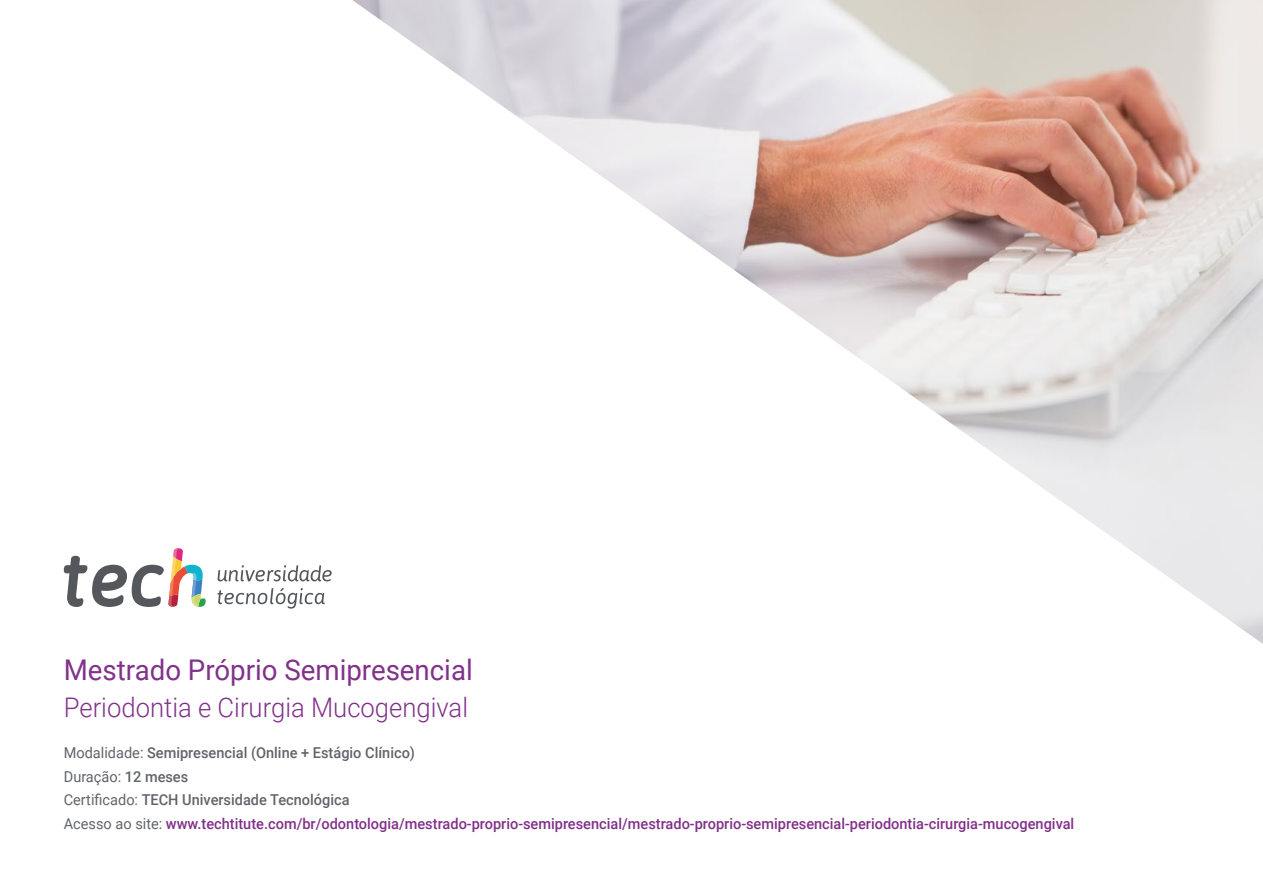
<style>
.page{position:relative;width:1263px;height:893px;background:#fff}
.page>*{position:absolute;margin:0;border:0;box-sizing:border-box;transform-origin:0 0}
.t1{font:28.5px "Roboto";color:#81328a}
.t2{font:300 27px "Roboto";color:#81328a;scale:.95 1}
.t3{font:500 15px/23.7px "Roboto";color:#813089}
.s1{font-weight:400;color:#61646a}
.s2{color:#61646a}
</style>
<div class="page">
<img style="left:352px;top:0;width:911px;height:643px">
<svg style="left:218px;top:565px;width:114px;height:16px"></svg>
<svg style="left:217px;top:588px;width:108px;height:21px"></svg>
<svg style="left:64px;top:548px;width:142px;height:59px"></svg>
<h1 class="t1" style="left:64px;top:650px;width:410px">Mestrado Próprio Semipresencial</h1>
<h2 class="t2" style="left:64px;top:689px;width:427px">Periodontia e Cirurgia Mucogengival</h2>
<p class="t3" style="left:64px;top:740px;width:1012px"><span class="s1">Modalidade:</span> <span class="s2">Semipresencial (Online + Estágio Clínico)<br></span><span class="s1">Duração:</span> <span class="s2">12 meses<br></span><span class="s1">Certificado:</span> <span class="s2">TECH Universidade Tecnológica<br></span><span class="s1">Acesso ao site:</span> www.techtitute.com/br/odontologia/mestrado-proprio-semipresencial/mestrado-proprio-semipresencial-periodontia-cirurgia-mucogengival</p>
</div>
